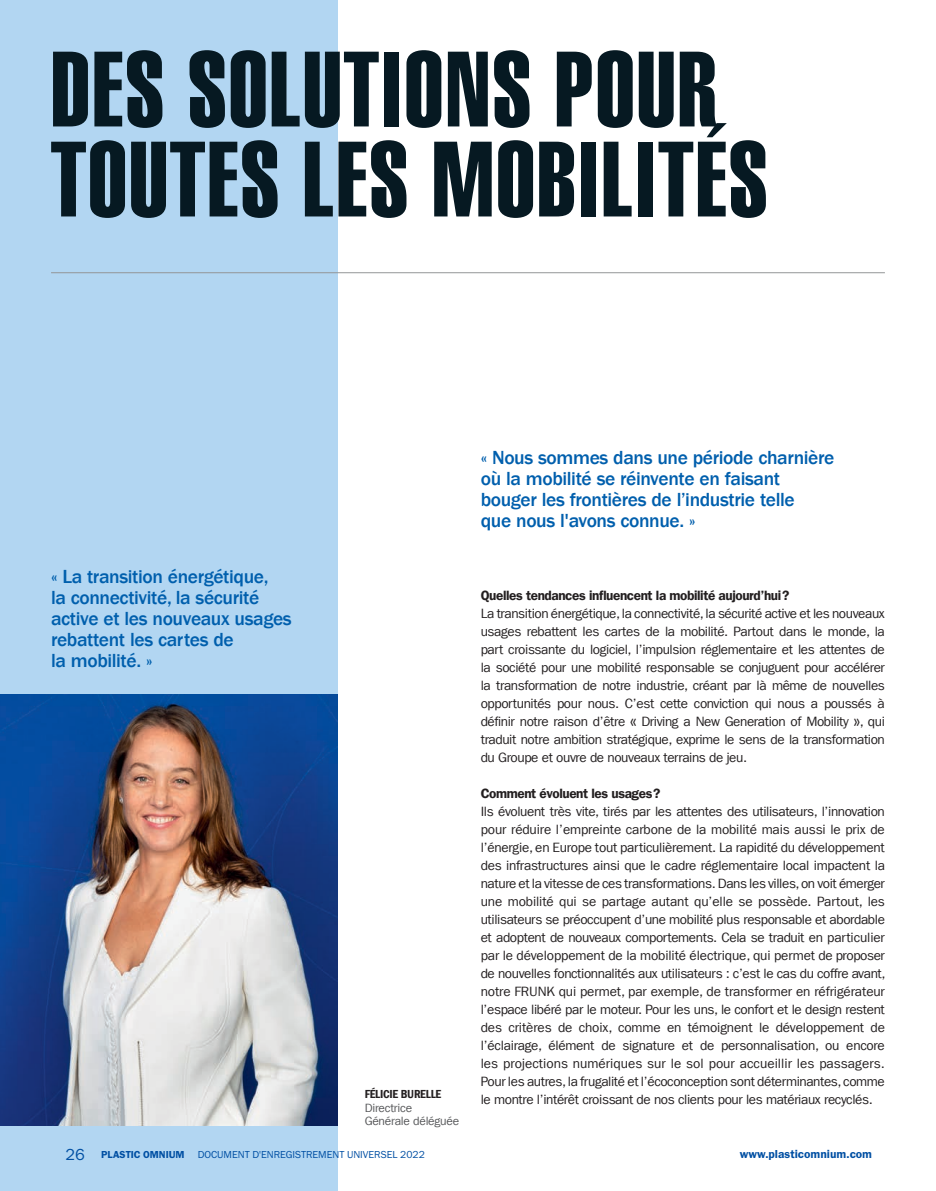
<style>
.page{position:relative;width:936px;height:1191px;background:#fff}
.page>*{position:absolute;margin:0;border:0;box-sizing:border-box;transform-origin:0 0}
.t1{font:105px/90px "Helvetica LT Std Extra Comp";letter-spacing:.02em;color:#061922}
.t2{font:500 19.5px/21px "Franklin Gothic LT Com";letter-spacing:-.02em;color:#005fad}
.t3{font:16.5px "Franklin Gothic URW Boo";color:#004fa3}
.t4{font:13.5px/18px "Franklin Gothic LT Com";letter-spacing:-.03em;color:#231f20;text-align:justify}
.t5{font:13.5px "Franklin Gothic LT Com Dm";letter-spacing:-.03em;color:#231f20}
.t6{font:12px/13.5px "Franklin Gothic LT Com";letter-spacing:-.02em;color:#58595b}
.t7{font:12px "Franklin Gothic URW Dem";color:#004fa3}
.t8{font:12px "Franklin Gothic LT Com Dm Cn";letter-spacing:-.02em;color:#231f20}
.t9{font:10.5px "Franklin Gothic URW Boo";color:#004fa3}
.t10{font:10.5px "Franklin Gothic URW Dem";color:#004fa3}
.s1{font-family:"Comfortaa"}
</style>
<div class="page">
<div style="left:0;top:0;width:337px;height:1191px;background:#b2d6f2"></div>
<img style="left:0;top:694px;width:337px;height:431px">
<hr style="left:51px;top:272px;width:833px;height:1px;background:#949698">
<h1 class="t1" style="left:51px;top:44px;width:718px">DES SOLUTIONS POUR<br>TOUTES LES MOBILITÉS</h1>
<h2 class="t2" style="left:51px;top:566px;width:242px">« La transition énergétique,<br>la connectivité, la sécurité active et les nouveaux usages rebattent les cartes de<br>la mobilité. »</h2>
<h2 class="t2" style="left:480px;top:447px;width:355px">« Nous sommes dans une période charnière où la mobilité se réinvente en faisant bouger les frontières de l’industrie telle<br>que nous l'avons connue. »</h2>
<p class="t8" style="left:364px;top:1087px;width:78px">FÉLICIE BURELLE</p>
<p class="t6" style="left:364px;top:1100px;width:96px">Directrice<br>Générale déléguée</p>
<p class="t5" style="left:480px;top:587px;width:310px">Quelles tendances influencent la mobilité aujourd’hui ?</p>
<p class="t4" style="left:480px;top:604px;width:405px">La transition énergétique, la connectivité, la sécurité active et les nouveaux usages rebattent les cartes de la mobilité. Partout dans le monde, la part croissante du logiciel, l’impulsion réglementaire et les attentes de la société pour une mobilité responsable se conjuguent pour accélérer la transformation de notre industrie, créant par là même de nouvelles opportunités pour nous. C’est cette conviction qui nous a poussés à définir notre raison d’être <span class="s1">«</span> Driving a New Generation of Mobility <span class="s1">»</span>, qui traduit notre ambition stratégique, exprime le sens de la transformation du Groupe et ouvre de nouveaux terrains de jeu.</p>
<p class="t5" style="left:480px;top:785px;width:181px">Comment évoluent les usages ?</p>
<p class="t4" style="left:480px;top:802px;width:406px">Ils évoluent très vite, tirés par les attentes des utilisateurs, l’innovation pour réduire l’empreinte carbone de la mobilité mais aussi le prix de l’énergie, en Europe tout particulièrement. La rapidité du développement des infrastructures ainsi que le cadre réglementaire local impactent la nature et la vitesse de ces transformations. Dans les villes, on voit émerger une mobilité qui se partage autant qu’elle se possède. Partout, les utilisateurs se préoccupent d’une mobilité plus responsable et abordable et adoptent de nouveaux comportements. Cela se traduit en particulier par le développement de la mobilité électrique, qui permet de proposer de nouvelles fonctionnalités aux utilisateurs : c’est le cas du coffre avant, notre FRUNK qui permet, par exemple, de transformer en réfrigérateur l’espace libéré par le moteur. Pour les uns, le confort et le design restent des critères de choix, comme en témoignent le développement de l’éclairage, élément de signature et de personnalisation, ou encore les projections numériques sur le sol pour accueillir les passagers.<br>Pour les autres, la frugalité et l’écoconception sont déterminantes, comme le montre l’intérêt croissant de nos clients pour les matériaux recyclés.</p>
<p class="t3" style="left:65px;top:1144px;width:21px">26</p>
<p class="t10" style="left:101px;top:1148px;width:85px">PLASTIC OMNIUM</p>
<p class="t9" style="left:198px;top:1148px;width:229px">DOCUMENT D'ENREGISTREMENT UNIVERSEL 2022</p>
<p class="t7" style="left:739px;top:1146px;width:134px">www.plasticomnium.com</p>
</div>
